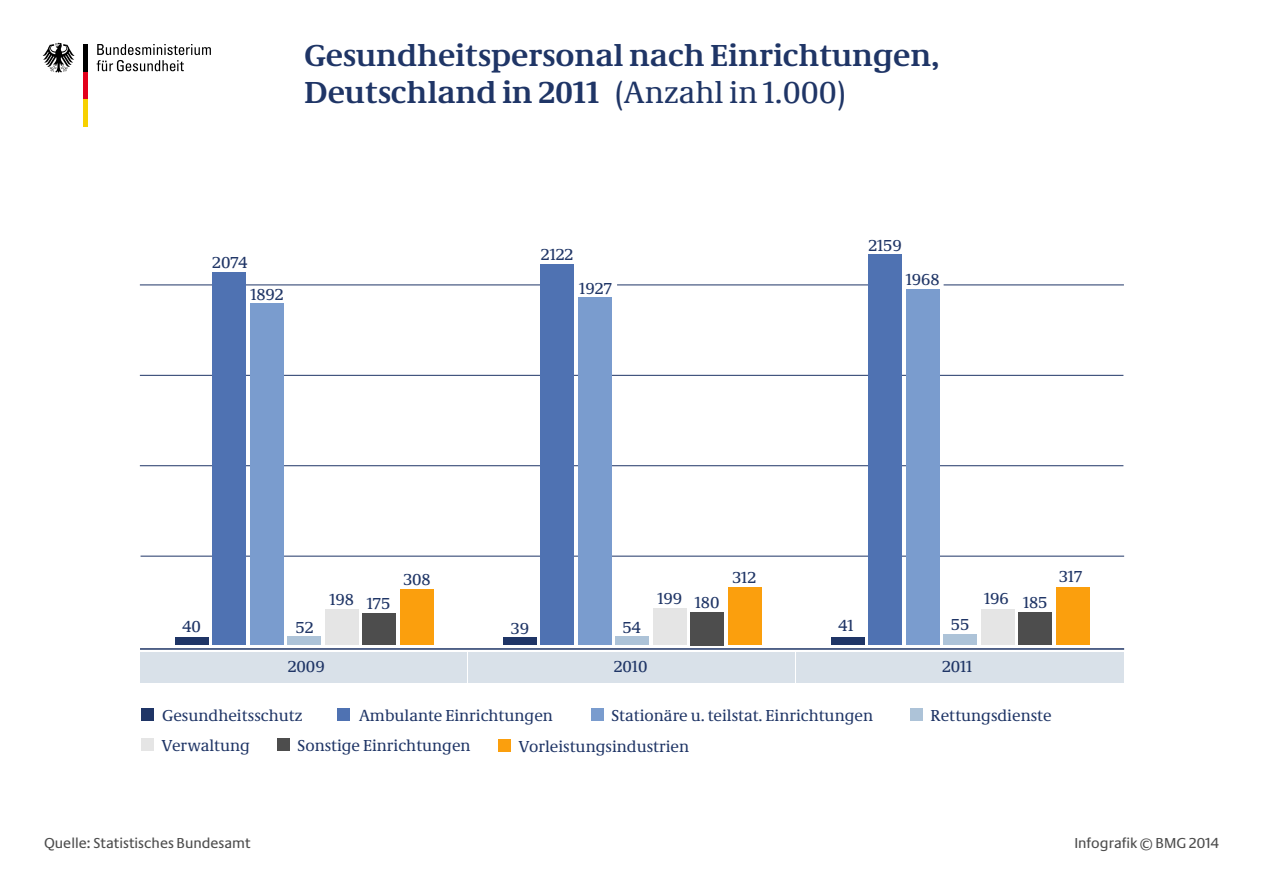
<style>
.page{position:relative;width:1263px;height:893px;background:#fff}
.page>*{position:absolute;margin:0;border:0;box-sizing:border-box;transform-origin:0 0}
.t1{font:700 31.5px/37.8px "Neue Demos";color:#1f3566}
.t2{font:16.5px "Neue Demos";color:#1f3566}
.t3{font:15px "Neue Praxis";color:#4d4d4d}
.s1{font-weight:400}
</style>
<div class="page">
<div style="left:83px;top:99px;width:5px;height:27px;background:#f7d100"></div>
<div style="left:83px;top:72px;width:5px;height:27px;background:#e3001b"></div>
<div style="left:83px;top:44px;width:5px;height:28px;background:#000"></div>
<svg style="left:43px;top:43px;width:32px;height:30px"></svg>
<svg style="left:97px;top:44px;width:114px;height:27px"></svg>
<hr style="left:141px;top:556px;width:983px;height:1px;background:#1f3566">
<hr style="left:140px;top:465px;width:983px;height:1px;background:#1f3566">
<hr style="left:140px;top:375px;width:983px;height:1px;background:#1f3566">
<hr style="left:140px;top:285px;width:400px;height:1px;background:#1f3566">
<hr style="left:617px;top:285px;width:251px;height:1px;background:#1f3566">
<hr style="left:944px;top:285px;width:180px;height:1px;background:#1f3566">
<div style="left:141px;top:708px;width:12px;height:13px;background:#1f3566"></div>
<div style="left:337px;top:708px;width:13px;height:13px;background:#4f72b2"></div>
<div style="left:140px;top:652px;width:326px;height:30px;background:#d9e1e9"></div>
<div style="left:469px;top:652px;width:326px;height:30px;background:#d9e1e9"></div>
<div style="left:796px;top:652px;width:328px;height:30px;background:#d9e1e9"></div>
<hr style="left:140px;top:648px;width:984px;height:2px;background:#1f3566">
<div style="left:400px;top:589px;width:33px;height:56px;background:#fb9f0d"></div>
<div style="left:728px;top:588px;width:33px;height:57px;background:#fb9f0d"></div>
<div style="left:1056px;top:587px;width:33px;height:58px;background:#fb9f0d"></div>
<div style="left:362px;top:613px;width:34px;height:32px;background:#4d4d4d"></div>
<div style="left:690px;top:612px;width:34px;height:33px;background:#4d4d4d"></div>
<div style="left:1018px;top:612px;width:34px;height:33px;background:#4d4d4d"></div>
<div style="left:325px;top:610px;width:33px;height:35px;background:#e5e5e5"></div>
<div style="left:653px;top:609px;width:33px;height:36px;background:#e5e5e5"></div>
<div style="left:981px;top:609px;width:33px;height:36px;background:#e5e5e5"></div>
<div style="left:287px;top:637px;width:34px;height:8px;background:#adc3d8"></div>
<div style="left:615px;top:636px;width:34px;height:9px;background:#adc3d8"></div>
<div style="left:943px;top:635px;width:34px;height:10px;background:#adc3d8"></div>
<div style="left:250px;top:303px;width:33px;height:342px;background:#7a9cce"></div>
<div style="left:578px;top:297px;width:33px;height:348px;background:#7a9cce"></div>
<div style="left:906px;top:290px;width:33px;height:355px;background:#7a9cce"></div>
<div style="left:212px;top:272px;width:34px;height:373px;background:#4f72b2"></div>
<div style="left:540px;top:264px;width:34px;height:381px;background:#4f72b2"></div>
<div style="left:868px;top:255px;width:34px;height:390px;background:#4f72b2"></div>
<div style="left:175px;top:638px;width:33px;height:7px;background:#1f3566"></div>
<div style="left:503px;top:638px;width:33px;height:7px;background:#1f3566"></div>
<div style="left:831px;top:638px;width:33px;height:7px;background:#1f3566"></div>
<div style="left:591px;top:708px;width:13px;height:13px;background:#7a9cce"></div>
<div style="left:909px;top:708px;width:13px;height:13px;background:#adc3d8"></div>
<div style="left:141px;top:738px;width:12px;height:13px;background:#e5e5e5"></div>
<div style="left:277px;top:738px;width:13px;height:13px;background:#4d4d4d"></div>
<div style="left:498px;top:739px;width:13px;height:13px;background:#fb9f0d"></div>
<h1 class="t1" style="left:304px;top:36px;width:637px">Gesundheitspersonal nach Einrichtungen,<br>Deutschland in 2011 <span class="s1">(Anzahl in 1.000)</span></h1>
<p class="t2" style="left:212px;top:252px;width:37px">2074</p>
<p class="t2" style="left:250px;top:284px;width:35px">1892</p>
<p class="t2" style="left:541px;top:245px;width:34px">2122</p>
<p class="t2" style="left:579px;top:278px;width:34px">1927</p>
<p class="t2" style="left:868px;top:235px;width:35px">2159</p>
<p class="t2" style="left:906px;top:269px;width:35px">1968</p>
<p class="t2" style="left:403px;top:569px;width:29px">308</p>
<p class="t2" style="left:732px;top:567px;width:25px">312</p>
<p class="t2" style="left:1059px;top:566px;width:25px">317</p>
<p class="t2" style="left:329px;top:590px;width:26px">198</p>
<p class="t2" style="left:657px;top:588px;width:26px">199</p>
<p class="t2" style="left:984px;top:588px;width:26px">196</p>
<p class="t2" style="left:367px;top:593px;width:25px">175</p>
<p class="t2" style="left:695px;top:592px;width:26px">180</p>
<p class="t2" style="left:1023px;top:592px;width:26px">185</p>
<p class="t2" style="left:295px;top:617px;width:19px">52</p>
<p class="t2" style="left:623px;top:617px;width:20px">54</p>
<p class="t2" style="left:951px;top:614px;width:20px">55</p>
<p class="t2" style="left:182px;top:617px;width:20px">40</p>
<p class="t2" style="left:511px;top:618px;width:20px">39</p>
<p class="t2" style="left:838px;top:615px;width:17px">41</p>
<p class="t2" style="left:288px;top:656px;width:38px">2009</p>
<p class="t2" style="left:614px;top:657px;width:35px">2010</p>
<p class="t2" style="left:942px;top:657px;width:32px">2011</p>
<p class="t2" style="left:612px;top:705px;width:263px">Stationäre u. teilstat. Einrichtungen</p>
<p class="t2" style="left:930px;top:705px;width:123px">Rettungsdienste</p>
<p class="t2" style="left:162px;top:706px;width:142px">Gesundheitsschutz</p>
<p class="t2" style="left:359px;top:706px;width:195px">Ambulante Einrichtungen</p>
<p class="t2" style="left:161px;top:735px;width:90px">Verwaltung</p>
<p class="t2" style="left:298px;top:736px;width:174px">Sonstige Einrichtungen</p>
<p class="t2" style="left:519px;top:736px;width:172px">Vorleistungsindustrien</p>
<p class="t3" style="left:44px;top:834px;width:208px">Quelle: Statistisches Bundesamt</p>
<p class="t3" style="left:1074px;top:834px;width:146px">Infografik © BMG 2014</p>
</div>
